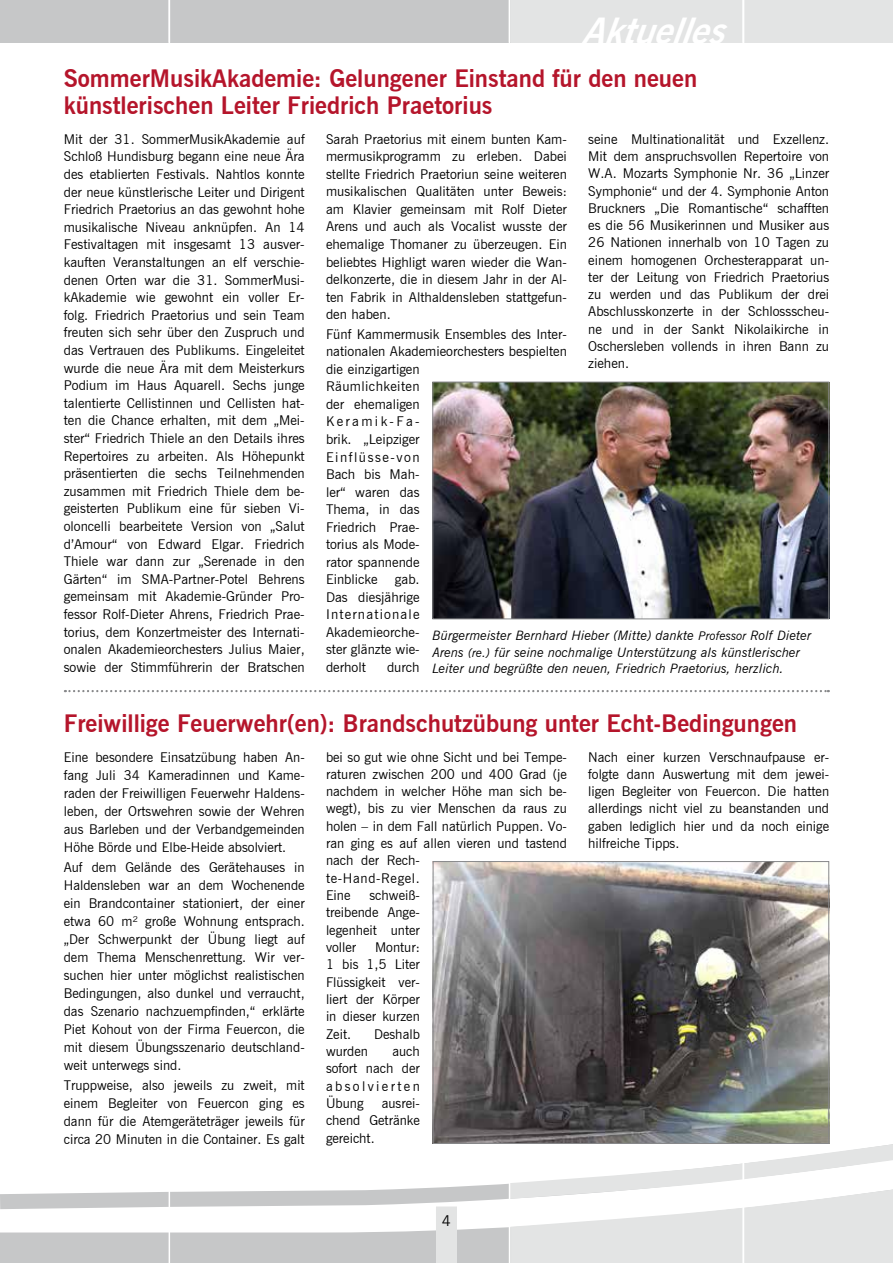
<style>
.page{position:relative;width:893px;height:1263px;background:#fff}
.page>*{position:absolute;margin:0;border:0;box-sizing:border-box;transform-origin:0 0}
.t1{font:italic 700 36px "News Gothic BT";color:#fff}
.t2{font:700 24px/27px "News Gothic BT";color:#b5152b}
.t3{font:15px "News Gothic BT";color:#000}
.t4{font:13.5px/17.5px "News Gothic BT";color:#000;text-align:justify}
.t5{font:italic 13.05px/17.2px "News Gothic BT";color:#000}
.s1{font-size:12px}
</style>
<div class="page">
<div style="left:510px;top:0;width:383px;height:43px;background:#e3e4e4"></div>
<div style="left:0;top:0;width:510px;height:43px;background:#c6c7c8"></div>
<svg style="left:0;top:1228px;width:494px;height:35px;background:#cccdce"></svg>
<div style="left:436px;top:1206px;width:21px;height:57px;background:#e3e4e4"></div>
<svg style="left:0;top:1135px;width:494px;height:74px"></svg>
<svg style="left:494px;top:1135px;width:399px;height:128px"></svg>
<hr style="left:509px;top:0;width:1px;height:1263px;background:#fff">
<hr style="left:169px;top:0;width:1px;height:1263px;background:#fff">
<hr style="left:743px;top:0;width:1px;height:1263px;background:#fff">
<img style="left:435px;top:863px;width:392px;height:279px">
<div style="left:433px;top:861px;width:396px;height:283px;border:1px solid #87888a"></div>
<svg style="left:65px;top:690px;width:764px;height:2px"></svg>
<img style="left:434px;top:384px;width:393px;height:233px">
<div style="left:432px;top:382px;width:397px;height:237px;border:1px solid #87888a"></div>
<h1 class="t1" style="left:581px;top:9px;width:159px">Aktuelles</h1>
<h2 class="t2" style="left:64px;top:64px;width:635px">SommerMusikAkademie: Gelungener Einstand für den neuen künstlerischen Leiter Friedrich Praetorius</h2>
<p class="t4" style="left:64px;top:130px;width:242px">Mit der 31. SommerMusikAkademie auf Schloß Hundisburg begann eine neue Ära des etablierten Festivals. Nahtlos konnte der neue künstlerische Leiter und Dirigent Friedrich Praetorius an das gewohnt hohe musikalische Niveau anknüpfen. An 14<br>Festivaltagen mit insgesamt 13 ausver&shy;kauften Veranstaltungen an elf verschie&shy;denen Orten war die 31. SommerMusi&shy;kAkademie wie gewohnt ein voller Er&shy;folg. Friedrich Praetorius und sein Team freuten sich sehr über den Zuspruch und das Vertrauen des Publikums. Eingeleitet wurde die neue Ära mit dem Meisterkurs Podium im Haus Aquarell. Sechs junge talentierte Cellistinnen und Cellisten hat&shy;ten die Chance erhalten, mit dem „Mei&shy;ster“ Friedrich Thiele an den Details ihres Repertoires zu arbeiten. Als Höhepunkt präsentierten die sechs Teilnehmenden zusammen mit Friedrich Thiele dem be&shy;geisterten Publikum eine für sieben Vi&shy;oloncelli bearbeitete Version von „Salut d’Amour“ von Edward Elgar. Friedrich Thiele war dann zur „Serenade in den Gärten“ im SMA-Partner-Potel Behrens gemeinsam mit Akademie-Gründer Pro&shy;fessor Rolf-Dieter Ahrens, Friedrich Prae&shy;torius, dem Konzertmeister des Internati&shy;onalen Akademieorchesters Julius Maier, sowie der Stimmführerin der Bratschen</p>
<p class="t4" style="left:326px;top:130px;width:242px">Sarah Praetorius mit einem bunten Kam&shy;mermusikprogramm zu erleben. Dabei stellte Friedrich Praetoriun seine weiteren musikalischen Qualitäten unter Beweis: am Klavier gemeinsam mit Rolf Dieter Arens und auch als Vocalist wusste der ehemalige Thomaner zu überzeugen. Ein beliebtes Highligt waren wieder die Wan&shy;delkonzerte, die in diesem Jahr in der Al&shy;ten Fabrik in Althaldensleben stattgefun&shy;den haben.</p>
<p class="t4" style="left:588px;top:130px;width:242px">seine Multinationalität und Exzellenz.<br>Mit dem anspruchsvollen Repertoire von W.A. Mozarts Symphonie Nr. 36 „Linzer Symphonie“ und der 4. Symphonie Anton Bruckners „Die Romantische“ schafften es die 56 Musikerinnen und Musiker aus 26 Nationen innerhalb von 10 Tagen zu einem homogenen Orchesterapparat un&shy;ter der Leitung von Friedrich Praetorius zu werden und das Publikum der drei Abschlusskonzerte in der Schlossscheu&shy;ne und in der Sankt Nikolaikirche in Oschersleben vollends in ihren Bann zu ziehen.</p>
<p class="t4" style="left:326px;top:325px;width:242px;text-align:left">Fünf Kammermusik Ensembles des Inter&shy;nationalen Akademieorchesters bespielten die einzigartigen<br>Räumlichkeiten<br>der ehemaligen<br>Keramik-Fa-<br>brik. „Leipziger<br>Einflüsse-von<br>Bach bis Mah-<br>ler“ waren das<br>Thema, in das<br>Friedrich Prae-<br>torius als Mode-<br>rator spannende<br>Einblicke</p>
<p class="t4" style="left:326px;top:571px;width:95px;text-indent:69px">gab.<br>Das diesjährige Internationale Akademieorche&shy;ster glänzte wie&shy;derholt</p>
<p class="t5" style="left:432px;top:626px;width:381px">Bürgermeister Bernhard Hieber (Mitte) dankte <span class="s1">Professor</span> Rolf Dieter<br>Arens <span class="s1">(re.)</span> für seine nochmalige Unterstützung als künstlerischer</p>
<p class="t5" style="left:432px;top:659px;width:353px">Leiter und begrüßte den neuen, Friedrich Praetorius, herzlich.</p>
<p class="t4" style="left:387px;top:658px;width:34px">durch</p>
<h2 class="t2" style="left:64px;top:709px;width:735px">Freiwillige Feuerwehr(en): Brandschutzübung unter Echt-Bedingungen</h2>
<p class="t4" style="left:64px;top:748px;width:242px;line-height:18px">Eine besondere Einsatzübung haben An&shy;fang Juli 34 Kameradinnen und Kame&shy;raden der Freiwilligen Feuerwehr Haldens&shy;leben, der Ortswehren sowie der Wehren aus Barleben und der Verbandgemeinden Höhe Börde und Elbe-Heide absolviert.</p>
<p class="t4" style="left:64px;top:858px;width:242px;line-height:18px">Auf dem Gelände des Gerätehauses in Haldensleben war an dem Wochenende ein Brandcontainer stationiert, der einer etwa 60 m² große Wohnung entsprach. „Der Schwerpunkt der Übung liegt auf dem Thema Menschenrettung. Wir ver&shy;suchen hier unter möglichst realistischen Bedingungen, also dunkel und verraucht, das Szenario nachzuempfinden,“ erklärte Piet Kohout von der Firma Feuercon, die mit diesem Übungsszenario deutschland&shy;weit unterwegs sind.</p>
<p class="t4" style="left:64px;top:1076px;width:242px;line-height:18px">Truppweise, also jeweils zu zweit, mit einem Begleiter von Feuercon ging es dann für die Atemgeräteträger jeweils für circa 20 Minuten in die Container. Es galt</p>
<p class="t4" style="left:326px;top:748px;width:242px;text-align:left">bei so gut wie ohne Sicht und bei Tempe&shy;raturen zwischen 200 und 400 Grad (je nachdem in welcher Höhe man sich be&shy;wegt), bis zu vier Menschen da raus zu holen – in dem Fall natürlich Puppen. Vo&shy;ran ging es auf allen vieren und tastend nach der Rech-<br>te-Hand-Regel.<br>Eine</p>
<p class="t4" style="left:326px;top:886px;width:95px;text-indent:43px">schweiß&shy;treibende Ange&shy;legenheit unter voller</p>
<p class="t4" style="left:326px;top:938px;width:95px;text-indent:49px">Montur:<br>1 bis 1,5 Liter Flüssigkeit ver&shy;liert der Körper in dieser kurzen Zeit.</p>
<p class="t4" style="left:374px;top:1025px;width:47px">Deshalb</p>
<p class="t4" style="left:326px;top:1042px;width:95px;text-indent:66px">auch sofort nach der absolvierten Übung</p>
<p class="t4" style="left:326px;top:1042px;width:44px">wurden</p>
<p class="t4" style="left:326px;top:1094px;width:95px;text-indent:56px">ausrei&shy;chend Getränke gereicht.</p>
<p class="t4" style="left:588px;top:748px;width:242px">Nach einer kurzen Verschnaufpause er&shy;folgte dann Auswertung mit dem jewei&shy;ligen Begleiter von Feuercon. Die hatten allerdings nicht viel zu beanstanden und gaben lediglich hier und da noch einige hilfreiche Tipps.</p>
<p class="t3" style="left:442px;top:1212px;width:11px">4</p>
</div>
